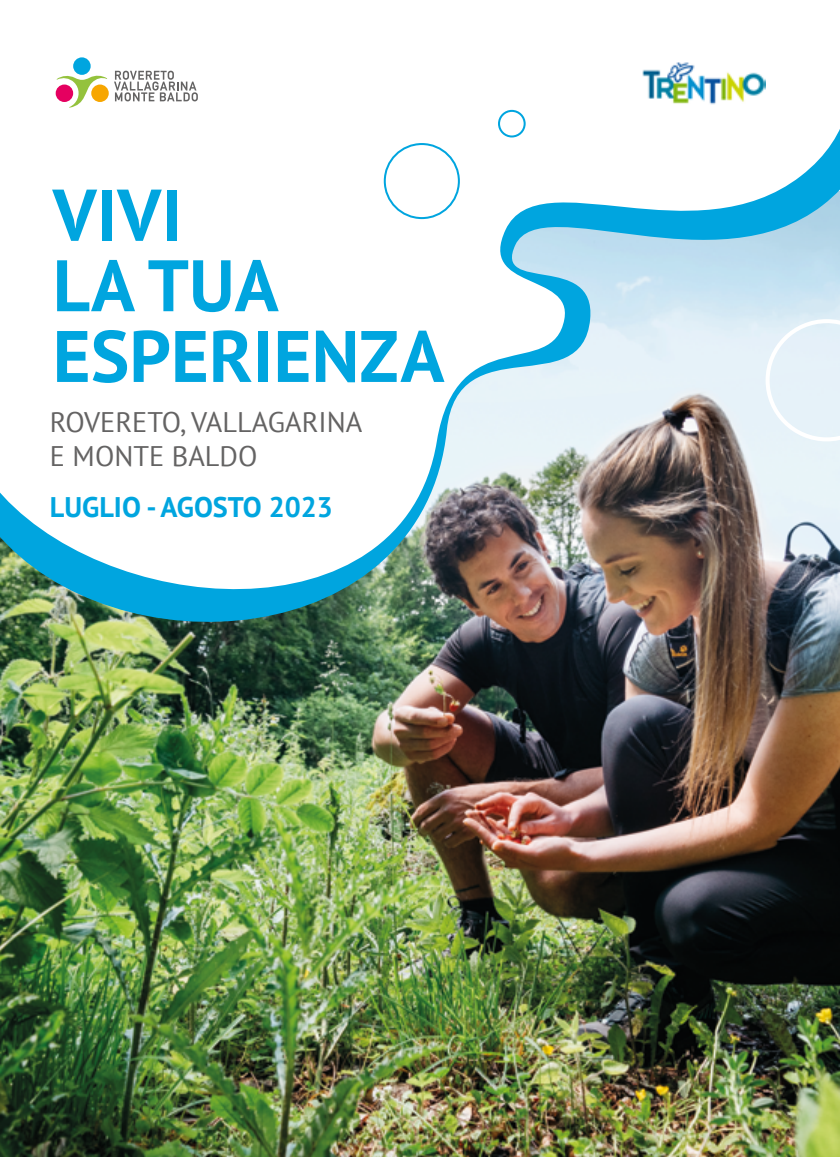
<style>
.page{position:relative;width:840px;height:1157px;background:#fff}
.page>*{position:absolute;margin:0;border:0;box-sizing:border-box;transform-origin:0 0}
.t1{font:700 72.8px/70.6px "PT Sans";color:#00a5df}
.t2{font:28.2px/34px "PT Sans";color:#646363}
.t3{font:700 28.2px "PT Sans";color:#00a5df}
</style>
<div class="page">
<img style="left:0;top:673px;width:839px;height:484px">
<img style="left:0;top:644px;width:839px;height:29px">
<img style="left:0;top:69px;width:839px;height:575px">
<div style="left:383px;top:143px;width:76px;height:76px;border:2px solid #00a5df;border-radius:50%"></div>
<svg style="left:765px;top:319px;width:74px;height:122px;background:#e7f2f9"></svg>
<div style="left:497px;top:110px;width:28px;height:27px;border:2px solid #00a5df;border-radius:50%"></div>
<div style="left:73px;top:57px;width:18px;height:18px;background:#00a5df;border-radius:50%"></div>
<svg style="left:91px;top:84px;width:18px;height:18px"></svg>
<svg style="left:56px;top:75px;width:51px;height:33px"></svg>
<svg style="left:114px;top:71px;width:84px;height:30px"></svg>
<img style="left:641px;top:62px;width:124px;height:47px">
<h1 class="t1" style="left:53px;top:178px;width:393px">VIVI<br>LA TUA<br>ESPERIENZA</h1>
<p class="t2" style="left:50px;top:405px;width:314px">ROVERETO, VALLAGARINA<br>E MONTE BALDO</p>
<p class="t3" style="left:50px;top:489px;width:284px">LUGLIO - AGOSTO 2023</p>
</div>
